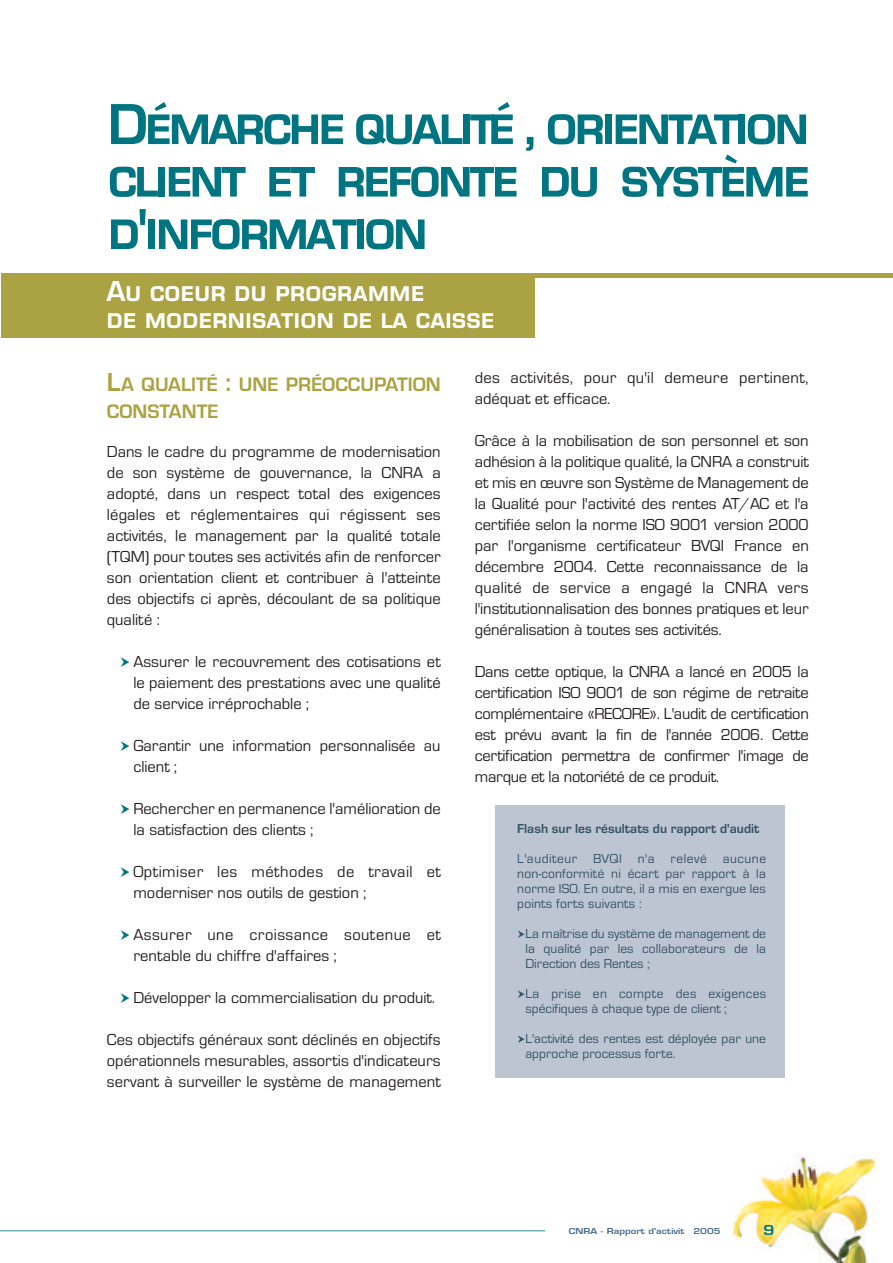
<style>
.page{position:relative;width:893px;height:1263px;background:#fff}
.page>*{position:absolute;margin:0;border:0;box-sizing:border-box;transform-origin:0 0}
.t1{font:700 60px/52.5px "Eurostile SCT";letter-spacing:-.055em;color:#007480;text-align:justify}
.t2{font:700 30px/27px "Eurostile SCT";color:#fff}
.t3{font:700 20.25px/27px "Eurostile T";color:#aba343}
.t4{font:16.5px/21px "Eurostile T";color:#231f20;text-align:justify}
.t5{font:16.5px/21px "Eurostile T";letter-spacing:.025em;color:#231f20}
.t6{font:16.5px/21px "Eurostile T";letter-spacing:.02em;color:#231f20}
.t7{font:700 15px "Eurose";color:#007480}
.t8{font:13.5px/15px "Eurostile T";letter-spacing:.01em;color:#345164;text-align:justify}
.t9{font:700 13.5px "Eurostile T";color:#345164}
.t10{font:700 9px "Eurose";color:#486d8b}
.s1{font-size:27px}
</style>
<div class="page">
<hr style="left:0;top:1230px;width:545px;height:1px;background:#007480">
<img style="left:732px;top:1153px;width:144px;height:110px">
<div style="left:1px;top:273px;width:892px;height:65px;background:#aba343"></div>
<div style="left:535px;top:278px;width:358px;height:64px;background:#fff"></div>
<div style="left:495px;top:805px;width:289px;height:272px;background:#bdc4d2"></div>
<h1 class="t1" style="left:108px;top:97px;width:704px">Démarche qualité , orientation client et refonte du système d'information</h1>
<h2 class="t2" style="left:107px;top:277px;width:389px">Au coeur du programme<br>de modernisation de la caisse</h2>
<p class="t3" style="left:107px;top:370px;width:335px"><span class="s1">L</span>A QUALITÉ <span class="s1">:</span> UNE PRÉOCCUPATION<br>CONSTANTE</p>
<p class="t4" style="left:107px;top:441px;width:335px">Dans le cadre du programme de modernisation de son système de gouvernance, la CNRA a adopté, dans un respect total des exigences légales et réglementaires qui régissent ses activités, le management par la qualité totale (TQM) pour toutes ses activités afin de renforcer son orientation client et contribuer à l'atteinte des objectifs ci après, découlant de sa politique qualité :</p>
<p class="t4" style="left:133px;top:651px;width:309px">Assurer le recouvrement des cotisations et le paiement des prestations avec une qualité de service irréprochable ;</p>
<p class="t4" style="left:133px;top:735px;width:309px">Garantir une information personnalisée au client ;</p>
<p class="t4" style="left:133px;top:798px;width:309px">Rechercher en permanence l'amélioration de la satisfaction des clients ;</p>
<p class="t5" style="left:133px;top:861px;width:309px">Optimiser les méthodes de travail et moderniser nos outils de gestion ;</p>
<p class="t5" style="left:133px;top:924px;width:309px">Assurer une croissance soutenue et rentable du chiffre d'affaires ;</p>
<p class="t4" style="left:133px;top:987px;width:303px">Développer la commercialisation du produit.</p>
<p class="t4" style="left:107px;top:1029px;width:335px">Ces objectifs généraux sont déclinés en objectifs opérationnels mesurables, assortis d'indicateurs servant à surveiller le système de management</p>
<p class="t6" style="left:475px;top:366px;width:335px">des activités, pour qu'il demeure pertinent, adéquat et efficace.</p>
<p class="t4" style="left:475px;top:429px;width:336px">Grâce à la mobilisation de son personnel et son adhésion à la politique qualité, la CNRA a construit et mis en œuvre son Système de Management de la Qualité pour l'activité des rentes AT/AC et l'a certifiée selon la norme ISO 9001 version 2000 par l'organisme certificateur BVQI France en décembre 2004. Cette reconnaissance de la qualité de service a engagé la CNRA vers l'institutionnalisation des bonnes pratiques et leur généralisation à toutes ses activités.</p>
<p class="t4" style="left:475px;top:660px;width:336px">Dans cette optique, la CNRA a lancé en 2005 la certification ISO 9001 de son régime de retraite complémentaire «RECORE». L'audit de certification est prévu avant la fin de l'année 2006. Cette certification permettra de confirmer l'image de marque et la notoriété de ce produit.</p>
<p class="t9" style="left:517px;top:820px;width:244px">Flash sur les résultats du rapport d'audit</p>
<p class="t8" style="left:517px;top:851px;width:250px">L'auditeur BVQI n'a relevé aucune non-conformité ni écart par rapport à la norme ISO. En outre, il a mis en exergue les points forts suivants :</p>
<p class="t8" style="left:525px;top:926px;width:242px">La maîtrise du système de management de la qualité par les collaborateurs de la Direction des Rentes ;</p>
<p class="t8" style="left:525px;top:986px;width:242px">La prise en compte des exigences spécifiques à chaque type de client ;</p>
<p class="t8" style="left:525px;top:1031px;width:242px">L'activité des rentes est déployée par une approche processus forte.</p>
<p class="t10" style="left:569px;top:1227px;width:58px">CNRA - Rap</p>
<p class="t10" style="left:641px;top:1227px;width:81px">t d'acti é 2005</p>
<p class="t7" style="left:763px;top:1225px;width:13px">9</p>
</div>
